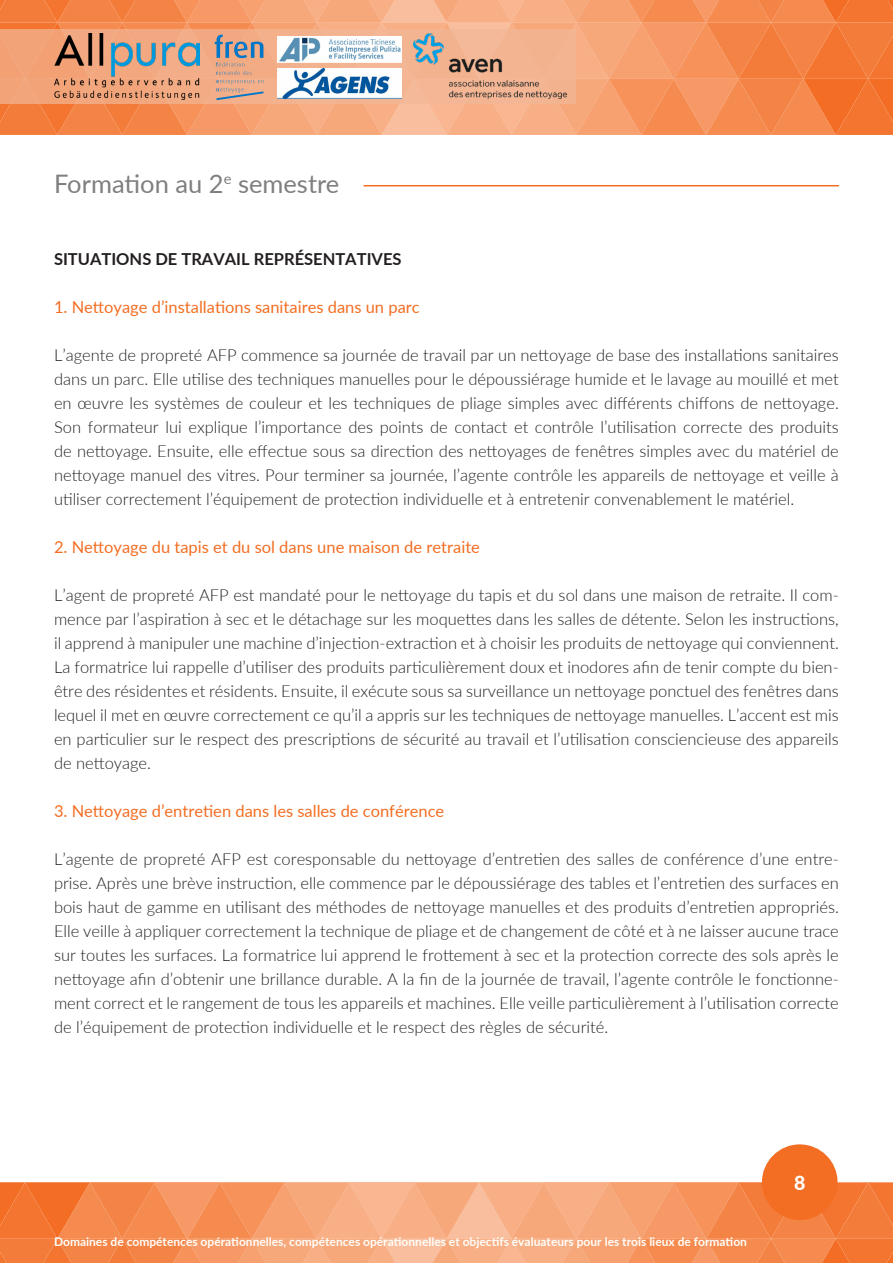
<style>
.page{position:relative;width:893px;height:1263px;background:#fff}
.page>*{position:absolute;margin:0;border:0;box-sizing:border-box;transform-origin:0 0}
.Zwischenüberschrift_1__Ebene{font:25.5px "Lato";color:#7f7f7f}
.t1{font:800 19.5px "Lato";color:#fffefa}
.Fließtextabsätze{font:300 16.5px/24px "Lato";color:#231f20;text-align:justify}
.Fließtextabsätze-2{font:16.5px "Lato";color:#f36e23}
.Zwischenüberschrift_2__Ebene{font:700 16.5px "Lato";color:#231f20}
.t2{font:700 12px "Lato";color:#fffefa}
</style>
<div class="page">
<svg style="left:0;top:1182px;width:893px;height:81px;background:#f59763"></svg>
<div style="left:762px;top:1144px;width:75px;height:76px;background:#f36e23;border-radius:50%"></div>
<svg style="left:0;top:0;width:893px;height:135px;background:#f19969"></svg>
<img style="left:277px;top:36px;width:125px;height:27px">
<img style="left:277px;top:68px;width:125px;height:30px">
<img style="left:54px;top:34px;width:146px;height:65px">
<hr style="left:364px;top:185px;width:475px;height:1px;background:#f36e23">
<p class="Zwischenüberschrift_1__Ebene" style="left:54px;top:165px;width:287px">Formation au 2<sup>e</sup> semestre</p>
<p class="Zwischenüberschrift_2__Ebene" style="left:54px;top:247px;width:349px">SITUATIONS DE TRAVAIL REPRÉSENTATIVES</p>
<p class="Fließtextabsätze-2" style="left:54px;top:295px;width:367px">1. Nettoyage d’installations sanitaires dans un parc</p>
<p class="Fließtextabsätze" style="left:54px;top:342px;width:786px">L’agente de propreté AFP commence sa journée de travail par un nettoyage de base des installations sanitaires dans un parc. Elle utilise des techniques manuelles pour le dépoussiérage humide et le lavage au mouillé et met en œuvre les systèmes de couleur et les techniques de pliage simples avec différents chiffons de nettoyage.<br>Son formateur lui explique l’importance des points de contact et contrôle l’utilisation correcte des produits de nettoyage. Ensuite, elle effectue sous sa direction des nettoyages de fenêtres simples avec du matériel de nettoyage manuel des vitres. Pour terminer sa journée, l’agente contrôle les appareils de nettoyage et veille à utiliser correctement l’équipement de protection individuelle et à entretenir convenablement le matériel.</p>
<p class="Fließtextabsätze-2" style="left:54px;top:535px;width:427px">2. Nettoyage du tapis et du sol dans une maison de retraite</p>
<p class="Fließtextabsätze" style="left:54px;top:582px;width:786px">L’agent de propreté AFP est mandaté pour le nettoyage du tapis et du sol dans une maison de retraite. Il com&shy;mence par l’aspiration à sec et le détachage sur les moquettes dans les salles de détente. Selon les instructions, il apprend à manipuler une machine d’injection-extraction et à choisir les produits de nettoyage qui conviennent.<br>La formatrice lui rappelle d’utiliser des produits particulièrement doux et inodores afin de tenir compte du bien&shy;être des résidentes et résidents. Ensuite, il exécute sous sa surveillance un nettoyage ponctuel des fenêtres dans lequel il met en œuvre correctement ce qu’il a appris sur les techniques de nettoyage manuelles. L’accent est mis en particulier sur le respect des prescriptions de sécurité au travail et l’utilisation consciencieuse des appareils de nettoyage.</p>
<p class="Fließtextabsätze-2" style="left:54px;top:799px;width:392px">3. Nettoyage d’entretien dans les salles de conférence</p>
<p class="Fließtextabsätze" style="left:54px;top:846px;width:786px">L’agente de propreté AFP est coresponsable du nettoyage d’entretien des salles de conférence d’une entre&shy;prise. Après une brève instruction, elle commence par le dépoussiérage des tables et l’entretien des surfaces en bois haut de gamme en utilisant des méthodes de nettoyage manuelles et des produits d’entretien appropriés.<br>Elle veille à appliquer correctement la technique de pliage et de changement de côté et à ne laisser aucune trace sur toutes les surfaces. La formatrice lui apprend le frottement à sec et la protection correcte des sols après le nettoyage afin d’obtenir une brillance durable. A la fin de la journée de travail, l’agente contrôle le fonctionne&shy;ment correct et le rangement de tous les appareils et machines. Elle veille particulièrement à l’utilisation correcte de l’équipement de protection individuelle et le respect des règles de sécurité.</p>
<p class="t2" style="left:54px;top:1233px;width:694px">Domaines de compétences opérationnelles, compétences opérationnelles et objectifs évaluateurs pour les trois lieux de formation</p>
<p class="t1" style="left:794px;top:1168px;width:13px">8</p>
</div>
